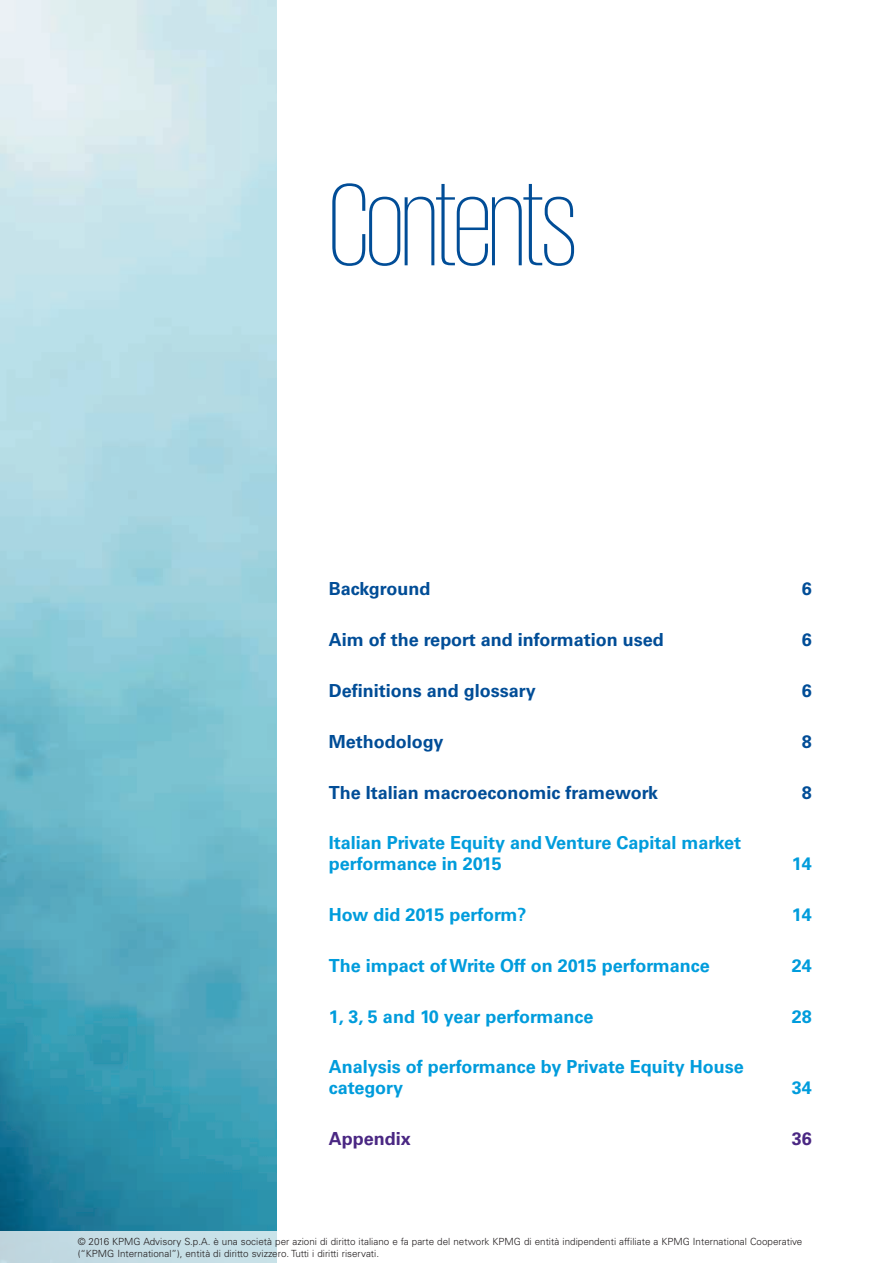
<style>
.page{position:relative;width:893px;height:1263px;background:#fff}
.page>*{position:absolute;margin:0;border:0;box-sizing:border-box;transform-origin:0 0}
.t1{font:200 120px "KPMG";letter-spacing:-.025em;color:#014d97}
.t2{font:700 18px/21px "Univers LT Std";color:#009cdc}
.t3{font:700 18px "Univers LT Std";color:#014d97}
.t4{font:700 18px "Univers LT Std";color:#4a2783}
.t5{font:300 9.9px/12.1px "Univers LT Std";color:#231f20}
</style>
<div class="page">
<img style="left:0;top:0;width:276px;height:1231px">
<div style="left:0;top:1231px;width:277px;height:32px;background:#c6dee6"></div>
<h1 class="t1" style="left:329px;top:168px;width:250px">Contents</h1>
<h2 class="t3" style="left:329px;top:578px;width:103px">Background</h2>
<h2 class="t3" style="left:802px;top:578px;width:12px">6</h2>
<h2 class="t3" style="left:329px;top:629px;width:337px">Aim of the report and information used</h2>
<h2 class="t3" style="left:802px;top:629px;width:12px">6</h2>
<h2 class="t3" style="left:329px;top:680px;width:209px">Definitions and glossary</h2>
<h2 class="t3" style="left:802px;top:680px;width:12px">6</h2>
<h2 class="t3" style="left:329px;top:731px;width:116px">Methodology</h2>
<h2 class="t3" style="left:802px;top:731px;width:12px">8</h2>
<h2 class="t3" style="left:329px;top:782px;width:331px">The Italian macroeconomic framework</h2>
<h2 class="t3" style="left:802px;top:782px;width:12px">8</h2>
<h2 class="t2" style="left:329px;top:832px;width:414px">Italian Private Equity and Venture Capital market performance in 2015</h2>
<h2 class="t2" style="left:792px;top:853px;width:22px">14</h2>
<h2 class="t2" style="left:329px;top:904px;width:199px">How did 2015 perform?</h2>
<h2 class="t2" style="left:792px;top:904px;width:22px">14</h2>
<h2 class="t2" style="left:329px;top:955px;width:382px">The impact of Write Off on 2015 performance</h2>
<h2 class="t2" style="left:792px;top:955px;width:22px">24</h2>
<h2 class="t2" style="left:329px;top:1006px;width:266px">1, 3, 5 and 10 year performance</h2>
<h2 class="t2" style="left:792px;top:1006px;width:22px">28</h2>
<h2 class="t2" style="left:329px;top:1057px;width:416px">Analysis of performance by Private Equity House category</h2>
<h2 class="t2" style="left:792px;top:1078px;width:22px">34</h2>
<h2 class="t4" style="left:329px;top:1128px;width:84px">Appendix</h2>
<h2 class="t4" style="left:792px;top:1128px;width:22px">36</h2>
<p class="t5" style="left:78px;top:1235px;width:726px">© 2016 KPMG Advisory S.p.A. è una società per azioni di diritto italiano e fa parte del network KPMG di entità indipendenti affiliate a KPMG International Cooperative (“KPMG International”), entità di diritto svizzero. Tutti i diritti riservati.</p>
</div>
